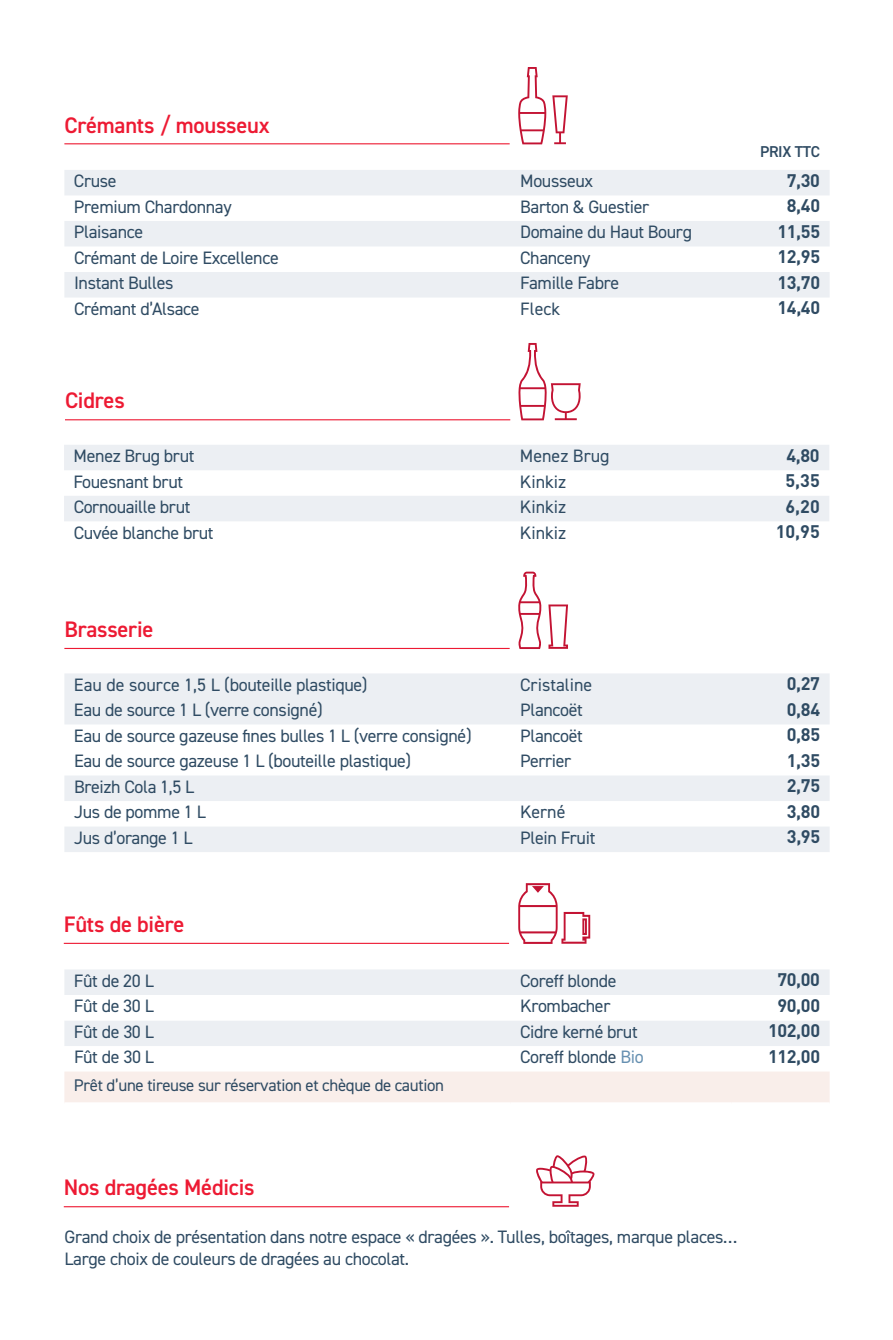
<style>
.page{position:relative;width:893px;height:1340px;background:#fff}
.page>*{position:absolute;margin:0;border:0;box-sizing:border-box;transform-origin:0 0}
.t1{font:600 22.5px "DIN2014";letter-spacing:-.01em;color:#ed1a33}
.t2{font:18px/21.6px "DIN2014";letter-spacing:-.02em;color:#2f4b63}
.t3{font:700 18px "DIN Pro";letter-spacing:-.02em;color:#2f4b63}
.t4{font:18px "DIN2014";color:#2f4b63}
.t5{font:16.88px "DIN2014";letter-spacing:-.02em;color:#2f4b63}
.t6{font:600 15.75px "DIN2014";letter-spacing:-.02em;color:#2f4b63}
.s1{color:#6690b1}
</style>
<div class="page">
<hr style="left:64px;top:648px;width:446px;height:1px;background:#ed1a33">
<hr style="left:64px;top:942px;width:445px;height:1px;background:#ed1a33">
<hr style="left:64px;top:143px;width:446px;height:1px;background:#ed1a33">
<svg style="left:64px;top:170px;width:766px;height:127px;fill:#eceff3"></svg>
<svg style="left:64px;top:673px;width:766px;height:179px;fill:#eceff3"></svg>
<div style="left:64px;top:969px;width:766px;height:26px;background:#eceff3"></div>
<div style="left:64px;top:1021px;width:766px;height:25px;background:#eceff3"></div>
<div style="left:64px;top:1072px;width:766px;height:30px;background:#f9eeea"></div>
<svg style="left:552px;top:95px;width:16px;height:49px"></svg>
<svg style="left:518px;top:67px;width:28px;height:77px"></svg>
<svg style="left:518px;top:571px;width:24px;height:78px"></svg>
<svg style="left:548px;top:604px;width:20px;height:45px"></svg>
<svg style="left:518px;top:883px;width:72px;height:60px"></svg>
<hr style="left:64px;top:1206px;width:445px;height:1px;background:#ed1a33">
<svg style="left:536px;top:1155px;width:59px;height:51px"></svg>
<svg style="left:64px;top:445px;width:765px;height:76px;fill:#eceff3"></svg>
<hr style="left:65px;top:419px;width:445px;height:1px;background:#ed1a33">
<svg style="left:518px;top:343px;width:63px;height:77px"></svg>
<p class="t1" style="left:64px;top:114px;width:207px">Crémants / mousseux</p>
<p class="t6" style="left:760px;top:144px;width:62px">PRIX TTC</p>
<p class="t2" style="left:74px;top:170px;width:44px">Cruse</p>
<p class="t2" style="left:520px;top:170px;width:75px">Mousseux</p>
<p class="t3" style="left:787px;top:170px;width:35px">7,30</p>
<p class="t2" style="left:74px;top:196px;width:159px">Premium Chardonnay</p>
<p class="t2" style="left:520px;top:196px;width:131px">Barton &amp; Guestier</p>
<p class="t3" style="left:787px;top:195px;width:35px">8,40</p>
<p class="t2" style="left:74px;top:221px;width:71px">Plaisance</p>
<p class="t2" style="left:520px;top:221px;width:173px">Domaine du Haut Bourg</p>
<p class="t3" style="left:777px;top:221px;width:44px">11,55</p>
<p class="t2" style="left:74px;top:247px;width:206px">Crémant de Loire Excellence</p>
<p class="t2" style="left:520px;top:247px;width:72px">Chanceny</p>
<p class="t3" style="left:777px;top:246px;width:44px">12,95</p>
<p class="t2" style="left:74px;top:272px;width:101px">Instant Bulles</p>
<p class="t2" style="left:520px;top:272px;width:101px">Famille Fabre</p>
<p class="t3" style="left:777px;top:272px;width:44px">13,70</p>
<p class="t2" style="left:74px;top:298px;width:127px">Crémant d’Alsace</p>
<p class="t2" style="left:520px;top:298px;width:42px">Fleck</p>
<p class="t3" style="left:777px;top:297px;width:44px">14,40</p>
<p class="t1" style="left:65px;top:390px;width:61px">Cidres</p>
<p class="t2" style="left:74px;top:445px;width:122px">Menez Brug brut</p>
<p class="t4" style="left:520px;top:446px;width:91px">Menez Brug</p>
<p class="t3" style="left:786px;top:444px;width:35px">4,80</p>
<p class="t2" style="left:74px;top:470px;width:111px">Fouesnant brut</p>
<p class="t2" style="left:520px;top:470px;width:48px">Kinkiz</p>
<p class="t3" style="left:785px;top:470px;width:36px">5,35</p>
<p class="t2" style="left:74px;top:496px;width:118px">Cornouaille brut</p>
<p class="t2" style="left:520px;top:496px;width:48px">Kinkiz</p>
<p class="t3" style="left:785px;top:495px;width:36px">6,20</p>
<p class="t2" style="left:74px;top:521px;width:141px">Cuvée blanche brut</p>
<p class="t2" style="left:520px;top:521px;width:48px">Kinkiz</p>
<p class="t3" style="left:776px;top:521px;width:46px">10,95</p>
<p class="t1" style="left:64px;top:619px;width:91px">Brasserie</p>
<p class="t2" style="left:74px;top:673px;width:295px">Eau de source 1,5 L (bouteille plastique)</p>
<p class="t4" style="left:520px;top:675px;width:74px">Cristaline</p>
<p class="t3" style="left:787px;top:673px;width:35px">0,27</p>
<p class="t2" style="left:74px;top:699px;width:250px">Eau de source 1 L (verre consigné)</p>
<p class="t2" style="left:520px;top:699px;width:64px">Plancoët</p>
<p class="t3" style="left:787px;top:698px;width:35px">0,84</p>
<p class="t2" style="left:74px;top:724px;width:399px">Eau de source gazeuse fines bulles 1 L (verre consigné)</p>
<p class="t2" style="left:520px;top:724px;width:64px">Plancoët</p>
<p class="t3" style="left:787px;top:724px;width:35px">0,85</p>
<p class="t2" style="left:74px;top:750px;width:339px">Eau de source gazeuse 1 L (bouteille plastique)</p>
<p class="t2" style="left:520px;top:750px;width:53px">Perrier</p>
<p class="t3" style="left:787px;top:749px;width:35px">1,35</p>
<p class="t2" style="left:74px;top:775px;width:122px">Breizh Cola 1,5 L</p>
<p class="t3" style="left:787px;top:775px;width:35px">2,75</p>
<p class="t2" style="left:74px;top:801px;width:133px">Jus de pomme 1 L</p>
<p class="t2" style="left:520px;top:801px;width:47px">Kerné</p>
<p class="t3" style="left:787px;top:800px;width:35px">3,80</p>
<p class="t2" style="left:74px;top:826px;width:120px">Jus d’orange 1 L</p>
<p class="t2" style="left:520px;top:826px;width:77px">Plein Fruit</p>
<p class="t3" style="left:787px;top:826px;width:35px">3,95</p>
<p class="t1" style="left:64px;top:913px;width:122px">Fûts de bière</p>
<p class="t2" style="left:74px;top:969px;width:81px">Fût de 20 L</p>
<p class="t2" style="left:520px;top:969px;width:98px">Coreff blonde</p>
<p class="t3" style="left:777px;top:969px;width:44px">70,00</p>
<p class="t2" style="left:74px;top:995px;width:81px">Fût de 30 L</p>
<p class="t2" style="left:520px;top:995px;width:92px">Krombacher</p>
<p class="t3" style="left:777px;top:994px;width:44px">90,00</p>
<p class="t2" style="left:74px;top:1020px;width:81px">Fût de 30 L</p>
<p class="t2" style="left:520px;top:1020px;width:119px">Cidre kerné brut</p>
<p class="t3" style="left:768px;top:1020px;width:54px">102,00</p>
<p class="t2" style="left:74px;top:1046px;width:81px">Fût de 30 L</p>
<p class="t2" style="left:520px;top:1046px;width:125px">Coreff blonde <span class="s1">Bio</span></p>
<p class="t3" style="left:768px;top:1045px;width:54px">112,00</p>
<p class="t5" style="left:74px;top:1076px;width:372px">Prêt d’une tireuse sur réservation et chèque de caution</p>
<p class="t1" style="left:64px;top:1177px;width:192px">Nos dragées Médicis</p>
<p class="t2" style="left:65px;top:1226px;width:674px">Grand choix de présentation dans notre espace « dragées ». Tulles, boîtages, marque places…<br>Large choix de couleurs de dragées au chocolat.</p>
</div>
